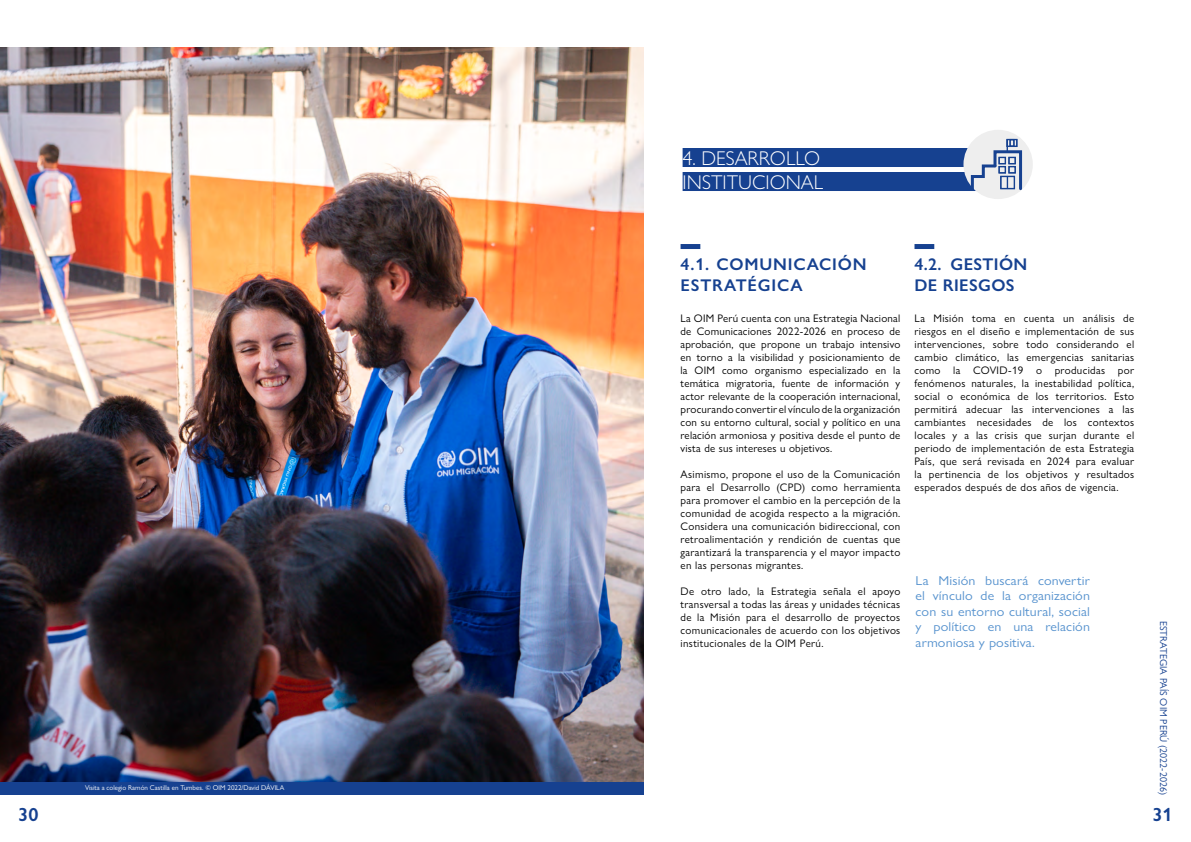
<style>
.page{position:relative;width:1191px;height:842px;background:#fff}
.page>*{position:absolute;margin:0;border:0;box-sizing:border-box;transform-origin:0 0}
.t1{font:300 20px/24px "Gill Sans Nova";color:#fff}
.t2{font:600 19px "Gill Sans Nova";color:#164190}
.t3{font:600 17px/20.4px "Gill Sans Nova";letter-spacing:.05em;color:#164190}
.t4{font:600 17px/20.4px "Gill Sans Nova";letter-spacing:.02em;color:#164190}
.t5{font:12.9px/15.5px "Gill Sans Nova";letter-spacing:.01em;color:#5692ce;text-align:justify;scale:1.08 1}
.t6{font:11px/13px "Gill Sans Nova";letter-spacing:.03em;color:#000;text-align:justify}
.t7{font:10px "Gill Sans Nova";color:#164190}
.t8{font:7px "Gill Sans Nova";color:#fff}
</style>
<div class="page">
<div style="left:0;top:780px;width:643px;height:15px;background:#164190"></div>
<img style="left:0;top:48px;width:643px;height:733px">
<div style="left:682px;top:148px;width:321px;height:19px;background:#164190"></div>
<div style="left:682px;top:172px;width:316px;height:19px;background:#164190"></div>
<div style="left:680px;top:244px;width:20px;height:5px;background:#164190"></div>
<div style="left:914px;top:244px;width:20px;height:5px;background:#164190"></div>
<div style="left:963px;top:130px;width:69px;height:69px;background:#eee;border-radius:50%"></div>
<div style="left:1006px;top:139px;width:11px;height:8px;border:1px solid #164190"></div>
<div style="left:1009px;top:139px;width:5px;height:8px;border:1px solid #164190"></div>
<svg style="left:969px;top:140px;width:54px;height:52px"></svg>
<h1 class="t1" style="left:682px;top:145px;width:142px">4. DESARROLLO<br>INSTITUCIONAL</h1>
<p class="t8" style="left:85px;top:783px;width:201px">Visita a colegio Ramón Castilla en Tumbes. © OIM 2022/David DÁVILA</p>
<h3 class="t3" style="left:680px;top:254px;width:188px">4.1. COMUNICACIÓN<br>ESTRATÉGICA</h3>
<h3 class="t4" style="left:914px;top:254px;width:114px">4.2. GESTIÓN<br>DE RIESGOS</h3>
<p class="t6" style="left:680px;top:312px;width:221px">La OIM Perú cuenta con una Estrategia Nacional de Comunicaciones 2022-2026 en proceso de aprobación, que propone un trabajo intensivo en torno a la visibilidad y posicionamiento de la OIM como organismo especializado en la temática migratoria, fuente de información y actor relevante de la cooperación internacional, procurando convertir el vínculo de la organización con su entorno cultural, social y político en una relación armoniosa y positiva desde el punto de vista de sus intereses u objetivos.</p>
<p class="t6" style="left:680px;top:468px;width:221px">Asimismo, propone el uso de la Comunicación para el Desarrollo (CPD) como herramienta para promover el cambio en la percepción de la comunidad de acogida respecto a la migración.<br>Considera una comunicación bidireccional, con retroalimentación y rendición de cuentas que garantizará la transparencia y el mayor impacto en las personas migrantes.</p>
<p class="t6" style="left:680px;top:585px;width:221px">De otro lado, la Estrategia señala el apoyo transversal a todas las áreas y unidades técnicas de la Misión para el desarrollo de proyectos comunicacionales de acuerdo con los objetivos institucionales de la OIM Perú.</p>
<p class="t6" style="left:914px;top:312px;width:221px">La Misión toma en cuenta un análisis de riesgos en el diseño e implementación de sus intervenciones, sobre todo considerando el cambio climático, las emergencias sanitarias como la COVID-19 o producidas por fenómenos naturales, la inestabilidad política, social o económica de los territorios. Esto permitirá adecuar las intervenciones a las cambiantes necesidades de los contextos locales y a las crisis que surjan durante el periodo de implementación de esta Estrategia País, que será revisada en 2024 para evaluar la pertinencia de los objetivos y resultados esperados después de dos años de vigencia.</p>
<p class="t5" style="left:915px;top:572px;width:163px">La Misión buscará convertir el vínculo de la organización con su entorno cultural, social y político en una relación armoniosa y positiva.</p>
<p class="t7" style="left:1169px;top:621px;width:175px;rotate:90deg">ESTRATEGIA PAÍS OIM PERÚ (2022-2026)</p>
<h2 class="t2" style="left:18px;top:803px;width:22px">30</h2>
<h2 class="t2" style="left:1152px;top:803px;width:22px">31</h2>
</div>
